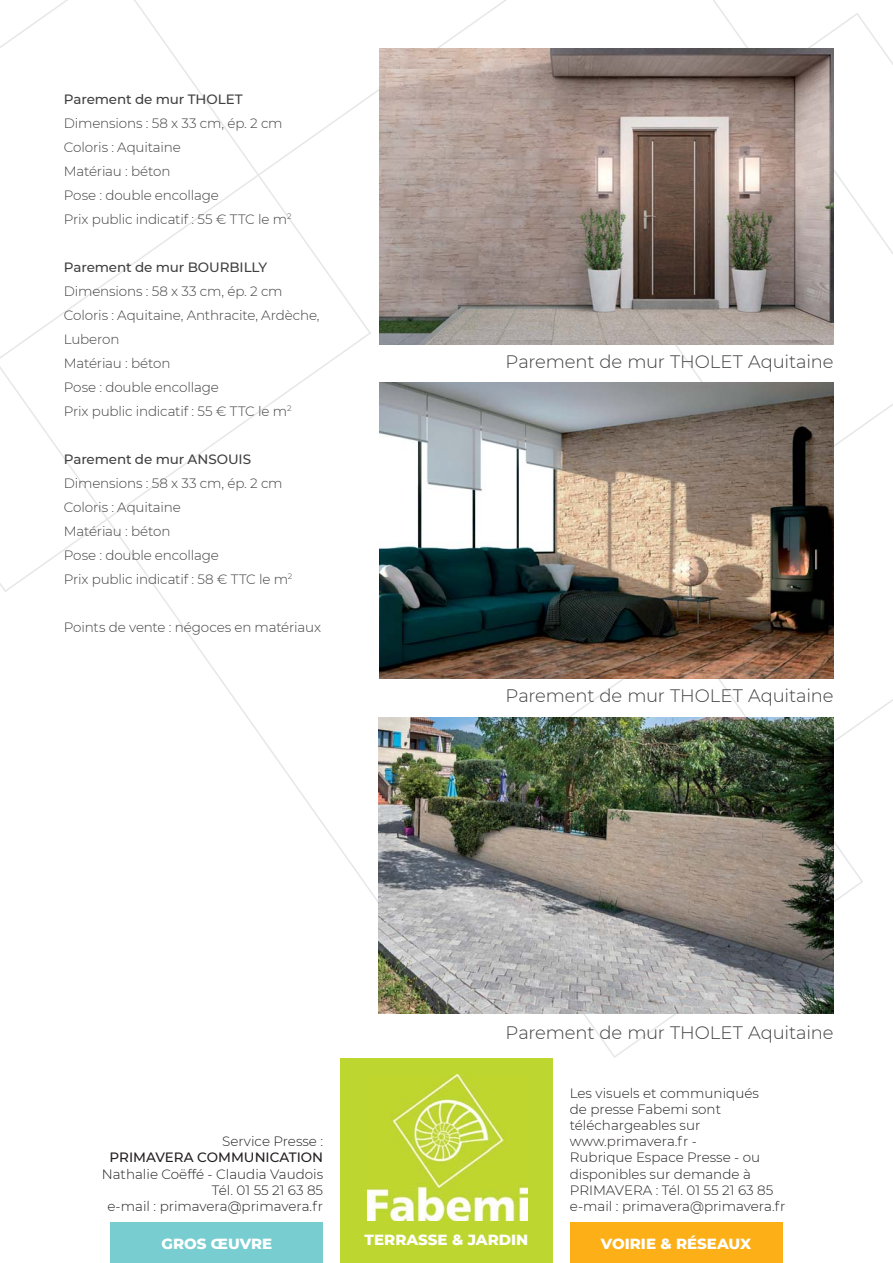
<style>
.page{position:relative;width:893px;height:1263px;background:#fff}
.page>*{position:absolute;margin:0;border:0;box-sizing:border-box;transform-origin:0 0}
.t1{font:300 18px "Montserrat";letter-spacing:-.005em;color:#404041}
.t2{font:800 15px "Montserrat";color:#fff}
.t3{font:300 13.5px/24px "Montserrat";letter-spacing:-.01em;color:#404041}
.t4{font:300 13.5px/16.2px "Montserrat";color:#231f20;text-align:right}
.t5{font:500 13.5px "Montserrat";letter-spacing:-.01em;color:#404041}
.t6{font:500 13.5px "Montserrat";color:#231f20}
</style>
<div class="page">
<div style="left:111px;top:1222px;width:212px;height:41px;background:#78cdd0"></div>
<div style="left:340px;top:1059px;width:213px;height:204px;background:#bed730"></div>
<img style="left:368px;top:1074px;width:159px;height:147px">
<div style="left:570px;top:1222px;width:212px;height:41px;background:#fcaf17"></div>
<svg style="left:0;top:0;width:372px;height:593px"></svg>
<svg style="left:578px;top:12px;width:315px;height:435px"></svg>
<svg style="left:437px;top:678px;width:427px;height:381px"></svg>
<img style="left:379px;top:48px;width:455px;height:296px">
<img style="left:378px;top:717px;width:456px;height:296px">
<img style="left:379px;top:382px;width:455px;height:296px">
<p class="t5" style="left:64px;top:91px;width:181px">Parement de mur THOLET</p>
<p class="t3" style="left:64px;top:111px;width:229px">Dimensions : 58 x 33 cm, ép. 2 cm<br>Coloris : Aquitaine<br>Matériau : béton<br>Pose : double encollage<br>Prix public indicatif : 55 € TTC le m<sup>2</sup></p>
<p class="t5" style="left:64px;top:259px;width:205px">Parement de mur BOURBILLY</p>
<p class="t3" style="left:64px;top:279px;width:257px">Dimensions : 58 x 33 cm, ép. 2 cm<br>Coloris : Aquitaine, Anthracite, Ardèche,<br>Luberon<br>Matériau : béton<br>Pose : double encollage<br>Prix public indicatif : 55 € TTC le m<sup>2</sup></p>
<p class="t5" style="left:64px;top:451px;width:189px">Parement de mur ANSOUIS</p>
<p class="t3" style="left:64px;top:471px;width:230px">Dimensions : 58 x 33 cm, ép. 2 cm<br>Coloris : Aquitaine<br>Matériau : béton<br>Pose : double encollage<br>Prix public indicatif : 58 € TTC le m<sup>2</sup></p>
<p class="t3" style="left:64px;top:615px;width:259px">Points de vente : négoces en matériaux</p>
<h1 class="t1" style="left:506px;top:350px;width:330px">Parement de mur THOLET Aquitaine</h1>
<h1 class="t1" style="left:506px;top:684px;width:330px">Parement de mur THOLET Aquitaine</h1>
<p class="t4" style="left:222px;top:1133px;width:102px">Service Presse :</p>
<p class="t6" style="left:110px;top:1149px;width:215px">PRIMAVERA COMMUNICATION</p>
<p class="t4" style="left:102px;top:1165px;width:223px">Nathalie Coëffé - Claudia Vaudois<br>Tél. 01 55 21 63 85<br>e-mail : primavera@primavera.fr</p>
<p class="t2" style="left:161px;top:1234px;width:112px">GROS ŒUVRE</p>
<h1 class="t1" style="left:506px;top:1022px;width:330px">Parement de mur THOLET Aquitaine</h1>
<p class="t4" style="left:570px;top:1084px;width:217px;text-align:left">Les visuels et communiqués<br>de presse Fabemi sont téléchargeables sur www.primavera.fr -<br>Rubrique Espace Presse - ou disponibles sur demande à<br>PRIMAVERA : Tél. 01 55 21 63 85 e-mail : primavera@primavera.fr</p>
<p class="t2" style="left:365px;top:1231px;width:165px">TERRASSE &amp; JARDIN</p>
<p class="t2" style="left:601px;top:1234px;width:152px">VOIRIE &amp; RÉSEAUX</p>
</div>
